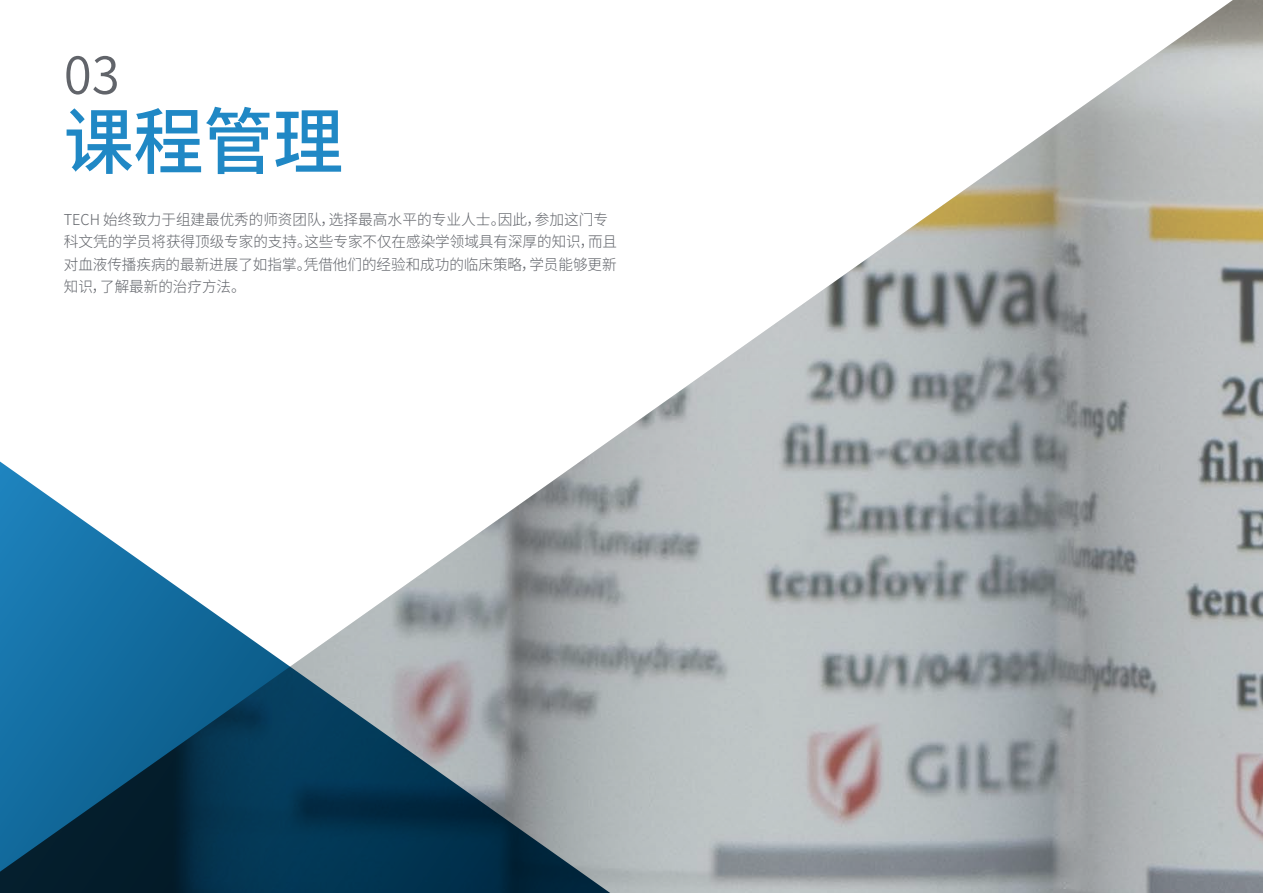
<style>
.page{position:relative;width:1263px;height:893px;background:#fff}
.page>*{position:absolute;margin:0;border:0;box-sizing:border-box;transform-origin:0 0}
.t1{font:500 72px "Source Han Sans CN";color:#2088c5}
.t2{font:52.5px "Source Han Sans CN";color:#61646a}
.t3{font:300 15px/22.5px "Source Han Sans CN";color:#61646a}
</style>
<div class="page">
<img style="left:602px;top:0;width:661px;height:893px">
<svg style="left:0;top:446px;width:640px;height:447px"></svg>
<h2 class="t2" style="left:64px;top:45px;width:57px">03</h2>
<h1 class="t1" style="left:64px;top:101px;width:281px">课程管理</h1>
<p class="t3" style="left:64px;top:208px;width:555px">TECH 始终致力于组建最优秀的师资团队，选择最高水平的专业人士。因此，参加这门专科文凭的学员将获得顶级专家的支持。这些专家不仅在感染学领域具有深厚的知识，而且对血液传播疾病的最新进展了如指掌。凭借他们的经验和成功的临床策略，学员能够更新知识，了解最新的治疗方法。</p>
</div>
